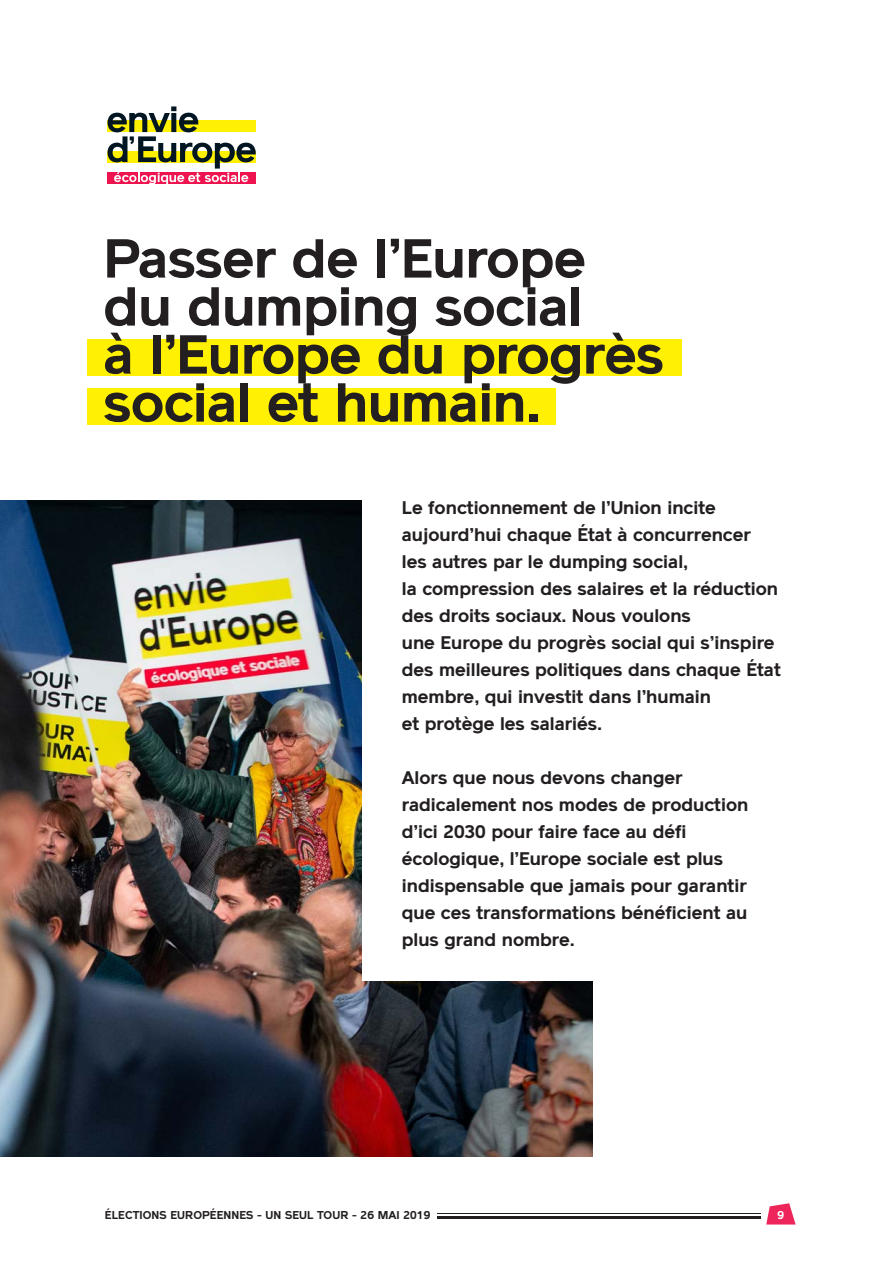
<style>
.page{position:relative;width:893px;height:1263px;background:#fff}
.page>*{position:absolute;margin:0;border:0;box-sizing:border-box;transform-origin:0 0}
.t1{font:700 54px/48px "Reader";letter-spacing:-.01em;color:#231f20}
.t2{font:700 18px/27px "Reader";color:#231f20}
.t3{font:700 11.25px "Reader";letter-spacing:.01em;color:#231f20}
.t4{font:700 11.25px "Reader";color:#fff}
</style>
<div class="page">
<img style="left:0;top:501px;width:592px;height:656px">
<div style="left:362px;top:462px;width:425px;height:519px;background:#fff"></div>
<div style="left:88px;top:388px;width:468px;height:36px;background:#fff101"></div>
<div style="left:87px;top:339px;width:594px;height:37px;background:#fff101"></div>
<svg style="left:108px;top:106px;width:148px;height:78px"></svg>
<hr style="left:438px;top:1217px;width:323px;height:2px;background:#231f20">
<hr style="left:438px;top:1213px;width:323px;height:1px;background:#231f20">
<svg style="left:766px;top:1203px;width:30px;height:21px"></svg>
<p class="t1" style="left:103px;top:235px;width:484px">Passer de l’Europe</p>
<p class="t1" style="left:103px;top:283px;width:481px">du dumping social</p>
<p class="t1" style="left:103px;top:331px;width:562px">à l’Europe du progrès social et humain.</p>
<p class="t2" style="left:402px;top:494px;width:351px">Le fonctionnement de l’Union incite aujourd’hui chaque État à concurrencer</p>
<p class="t2" style="left:402px;top:548px;width:288px">les autres par le dumping social,</p>
<p class="t2" style="left:402px;top:575px;width:378px">la compression des salaires et la réduction des droits sociaux. Nous voulons</p>
<p class="t2" style="left:402px;top:629px;width:381px">une Europe du progrès social qui s’inspire des meilleures politiques dans chaque État membre, qui investit dans l’humain</p>
<p class="t2" style="left:402px;top:710px;width:202px">et protège les salariés.</p>
<p class="t2" style="left:402px;top:764px;width:348px">Alors que nous devons changer radicalement nos modes de production d’ici 2030 pour faire face au défi écologique, l’Europe sociale est plus indispensable que jamais pour garantir</p>
<p class="t2" style="left:402px;top:899px;width:347px">que ces transformations bénéficient au plus grand nombre.</p>
<p class="t3" style="left:105px;top:1209px;width:327px">ÉLECTIONS EUROPÉENNES - UN SEUL TOUR - 26 MAI 2019</p>
<p class="t4" style="left:778px;top:1208px;width:8px">9</p>
</div>
